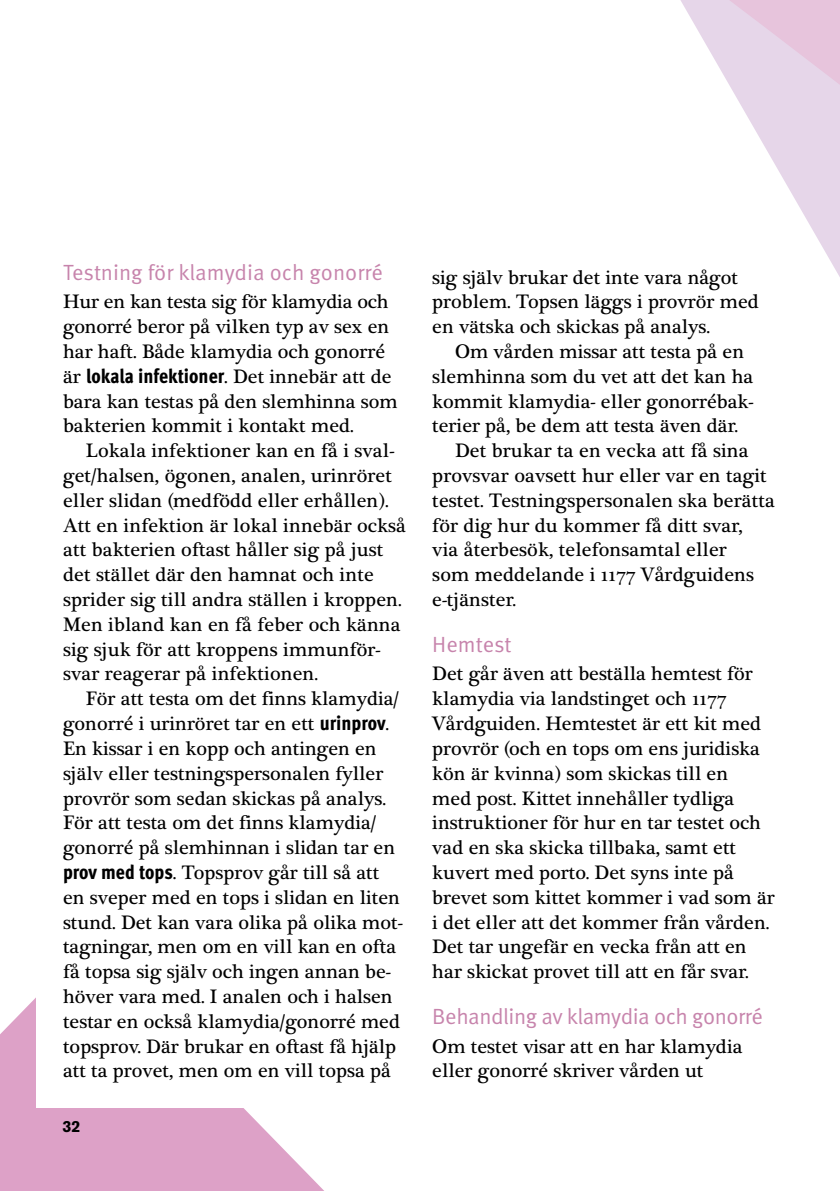
<style>
.page{position:relative;width:840px;height:1191px;background:#fff}
.page>*{position:absolute;margin:0;border:0;box-sizing:border-box;transform-origin:0 0}
.t1{font:22px "Meta OT Norm";letter-spacing:-.01em;color:#c784ac}
.t2{font:20px/24.8px "Plantagenet Cherokee";color:#000}
.t3{font:700 16px "Akzidenz Grotesk BQ";color:#000}
.s1{font-family:"Meta OT";font-weight:800;font-stretch:condensed}
</style>
<div class="page">
<svg style="left:0;top:997px;width:324px;height:194px;fill:#dda1c7"></svg>
<svg style="left:802px;top:212px;width:37px;height:63px"></svg>
<svg style="left:680px;top:0;width:159px;height:212px;fill:#e7d6e9"></svg>
<div style="left:37px;top:858px;width:395px;height:249px;background:#fff"></div>
<p class="t1" style="left:63px;top:259px;width:321px">Testning för klamydia och gonorré</p>
<p class="t2" style="left:63px;top:290px;width:336px">Hur en kan testa sig för klamydia och gonorré beror på vilken typ av sex en har haft. Både klamydia och gonorré är <span class="s1">lokala infektioner</span>. Det innebär att de bara kan testas på den slemhinna som bakterien kommit i kontakt med.</p>
<p class="t2" style="left:63px;top:439px;width:344px;text-indent:23px">Lokala infektioner kan en få i sval&shy;get/halsen, ögonen, analen, urinröret eller slidan (medfödd eller erhållen).<br>Att en infektion är lokal innebär också att bakterien oftast håller sig på just det stället där den hamnat och inte sprider sig till andra ställen i kroppen.<br>Men ibland kan en få feber och känna sig sjuk för att kroppens immunför&shy;svar reagerar på infektionen.</p>
<p class="t2" style="left:63px;top:687px;width:341px;text-indent:23px">För att testa om det finns klamydia/ gonorré i urinröret tar en ett <span class="s1">urinprov</span>.<br>En kissar i en kopp och antingen en själv eller testningspersonalen fyller provrör som sedan skickas på analys.<br>För att testa om det finns klamydia/ gonorré på slemhinnan i slidan tar en <span class="s1">prov med tops</span>. Topsprov går till så att en sveper med en tops i slidan en liten stund. Det kan vara olika på olika mot&shy;tagningar, men om en vill kan en ofta få topsa sig själv och ingen annan be&shy;höver vara med. I analen och i halsen testar en också klamydia/gonorré med topsprov. Där brukar en oftast få hjälp att ta provet, men om en vill topsa på</p>
<p class="t3" style="left:62px;top:1117px;width:19px">32</p>
<p class="t2" style="left:432px;top:265px;width:328px">sig själv brukar det inte vara något problem. Topsen läggs i provrör med en vätska och skickas på analys.</p>
<p class="t2" style="left:455px;top:339px;width:290px">Om vården missar att testa på en</p>
<p class="t2" style="left:432px;top:364px;width:322px">slemhinna som du vet att det kan ha</p>
<p class="t2" style="left:432px;top:389px;width:323px">kommit klamydia- eller gonorrébak-</p>
<p class="t2" style="left:432px;top:414px;width:307px">terier på, be dem att testa även där.</p>
<p class="t2" style="left:455px;top:439px;width:295px">Det brukar ta en vecka att få sina</p>
<p class="t2" style="left:432px;top:463px;width:336px">provsvar oavsett hur eller var en tagit</p>
<p class="t2" style="left:432px;top:488px;width:344px">testet. Testningspersonalen ska berätta</p>
<p class="t2" style="left:432px;top:513px;width:311px">för dig hur du kommer få ditt svar,</p>
<p class="t2" style="left:432px;top:538px;width:296px">via återbesök, telefonsamtal eller</p>
<p class="t2" style="left:432px;top:563px;width:323px">som meddelande i 1177 Vårdguidens</p>
<p class="t2" style="left:432px;top:587px;width:85px">e-tjänster.</p>
<p class="t1" style="left:432px;top:631px;width:81px">Hemtest</p>
<p class="t2" style="left:432px;top:662px;width:344px">Det går även att beställa hemtest för klamydia via landstinget och 1177<br>Vårdguiden. Hemtestet är ett kit med provrör (och en tops om ens juridiska kön är kvinna) som skickas till en<br>med post. Kittet innehåller tydliga instruktioner för hur en tar testet och vad en ska skicka tillbaka, samt ett kuvert med porto. Det syns inte på brevet som kittet kommer i vad som är i det eller att det kommer från vården.<br>Det tar ungefär en vecka från att en har skickat provet till att en får svar.</p>
<p class="t1" style="left:432px;top:1003px;width:332px">Behandling av klamydia och gonorré</p>
<p class="t2" style="left:432px;top:1034px;width:311px">Om testet visar att en har klamydia eller gonorré skriver vården ut</p>
</div>
